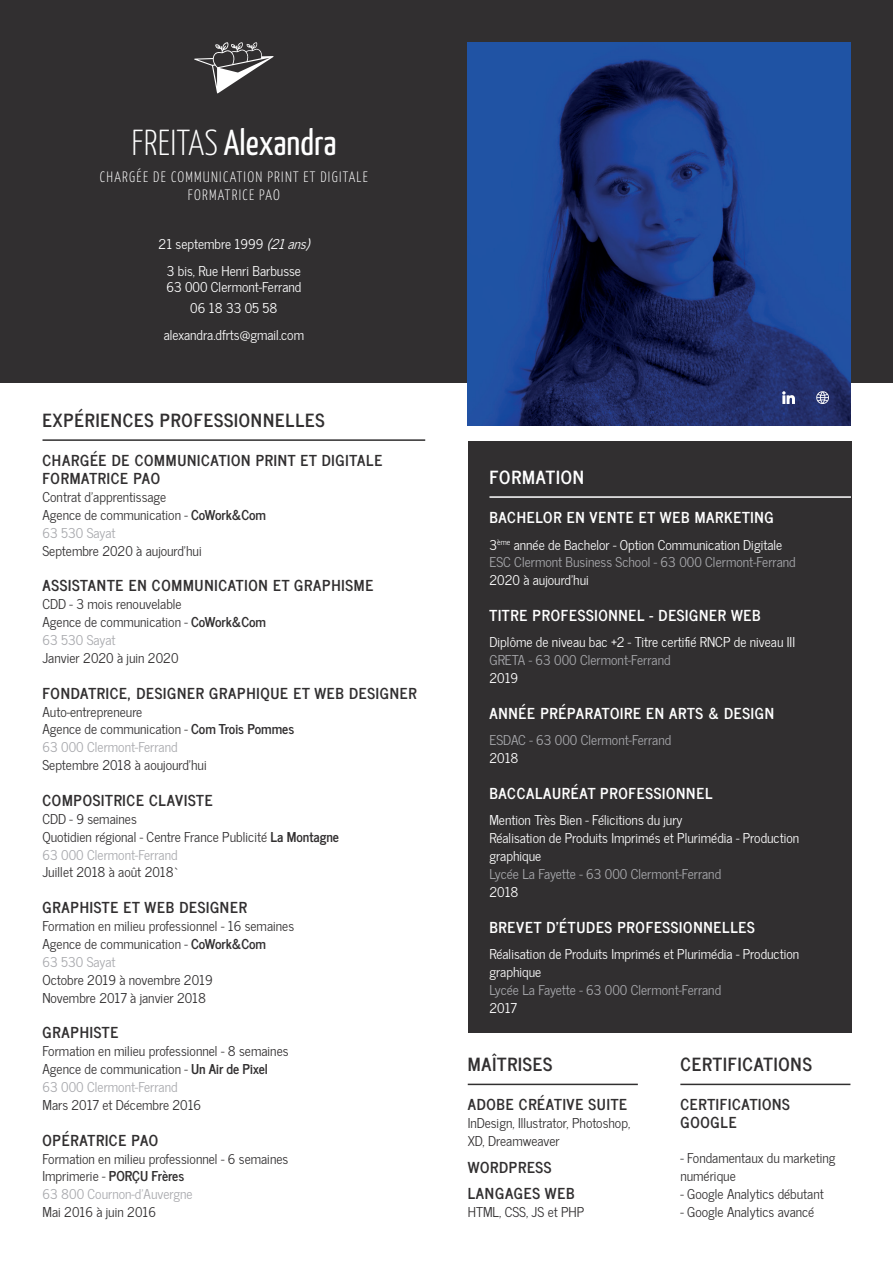
<style>
.page{position:relative;width:893px;height:1263px;background:#fff}
.page>*{position:absolute;margin:0;border:0;box-sizing:border-box;transform-origin:0 0}
.t1{font:36px "Yanone Kaffeesatz";color:#fff}
.t2{font:700 18px "News Cycle";letter-spacing:.05em;color:#312f30}
.t3{font:700 18px "News Cycle";letter-spacing:.05em;color:#fff}
.t4{font:700 15px/18px "News Cycle";letter-spacing:.05em;color:#312f30}
.t5{font:700 15px "News Cycle";letter-spacing:.05em;color:#fff}
.t6{font:300 15px/18px "Yanone Kaffeesatz";letter-spacing:.085em;color:#fff;text-align:center}
.t7{font:13.5px/17.9px "News Cycle";color:#312f30}
.t8{font:13.5px/17.9px "News Cycle";color:#fff;text-align:center}
.t9{font:13.5px/17.9px "News Cycle";color:#a8a9ad}
.s1{font-weight:300}
.s2{font-style:italic}
.s3{font-weight:700}
.s4{color:#a8a9ad}
.s5{color:#fff}
</style>
<div class="page">
<div style="left:0;top:0;width:893px;height:383px;background:#312f30"></div>
<svg style="left:194px;top:42px;width:80px;height:51px"></svg>
<img style="left:468px;top:43px;width:382px;height:382px">
<div style="left:468px;top:441px;width:383px;height:591px;background:#312f30"></div>
<hr style="left:489px;top:496px;width:362px;height:2px;background:#fff">
<hr style="left:468px;top:1084px;width:170px;height:1px;background:#312f30">
<hr style="left:680px;top:1084px;width:170px;height:1px;background:#312f30">
<hr style="left:43px;top:439px;width:382px;height:2px;background:#312f30">
<svg style="left:782px;top:391px;width:13px;height:13px"></svg>
<svg style="left:816px;top:391px;width:13px;height:13px"></svg>
<h1 class="t1" style="left:131px;top:117px;width:207px"><span class="s1">FREITAS</span> Alexandra</h1>
<p class="t6" style="left:100px;top:167px;width:269px">CHARGÉE DE COMMUNICATION PRINT ET DIGITALE<br>FORMATRICE PAO</p>
<p class="t8" style="left:159px;top:230px;width:158px;line-height:26.8px">21 septembre 1999 <span class="s2">(21ans)<br></span>3 bis, Rue Henri Barbusse</p>
<p class="t8" style="left:166px;top:276px;width:137px;line-height:20.4px">63 000 Clermont-Ferrand<br>06 18 33 05 58</p>
<p class="t8" style="left:164px;top:325px;width:142px">alexandra.dfrts@gmail.com</p>
<h2 class="t2" style="left:43px;top:404px;width:284px">EXPÉRIENCES PROFESSIONNELLES</h2>
<p class="t4" style="left:43px;top:450px;width:341px">CHARGÉE DE COMMUNICATION PRINT ET DIGITALE<br>FORMATRICE PAO</p>
<p class="t7" style="left:43px;top:487px;width:225px">Contrat d’apprentissage<br>Agence de communication - <span class="s3">CoWork&amp;Com<br></span><span class="s4">63 530 Sayat</span></p>
<p class="t7" style="left:43px;top:541px;width:161px">Septembre 2020 à aujourd’hui</p>
<p class="t4" style="left:43px;top:575px;width:332px">ASSISTANTE EN COMMUNICATION ET GRAPHISME</p>
<p class="t7" style="left:43px;top:595px;width:225px">CDD - 3 mois renouvelable<br>Agence de communication - <span class="s3">CoWork&amp;Com<br></span><span class="s4">63 530 Sayat</span></p>
<p class="t7" style="left:43px;top:648px;width:137px">Janvier 2020 à juin 2020</p>
<p class="t4" style="left:43px;top:683px;width:376px">FONDATRICE, DESIGNER GRAPHIQUE ET WEB DESIGNER</p>
<p class="t7" style="left:43px;top:702px;width:253px">Auto-entrepreneure<br>Agence de communication - <span class="s3">Com Trois Pommes<br></span><span class="s4">63 000 Clermont-Ferrand</span></p>
<p class="t7" style="left:43px;top:755px;width:166px">Septembre 2018 à aoujourd’hui</p>
<p class="t4" style="left:43px;top:790px;width:172px">COMPOSITRICE CLAVISTE</p>
<p class="t7" style="left:43px;top:809px;width:298px">CDD - 9 semaines<br>Quotidien régional - Centre France Publicité <span class="s3">La Montagne<br></span><span class="s4">63 000 Clermont-Ferrand</span></p>
<p class="t7" style="left:43px;top:863px;width:137px">Juillet 2018 à août 2018`</p>
<p class="t4" style="left:43px;top:897px;width:206px">GRAPHISTE ET WEB DESIGNER</p>
<p class="t7" style="left:43px;top:916px;width:253px">Formation en milieu professionnel - 16 semaines<br>Agence de communication - <span class="s3">CoWork&amp;Com<br></span><span class="s4">63 530 Sayat</span></p>
<p class="t7" style="left:43px;top:970px;width:172px">Octobre 2019 à novembre 2019<br>Novembre 2017 à janvier 2018</p>
<p class="t4" style="left:43px;top:1022px;width:77px">GRAPHISTE</p>
<p class="t7" style="left:43px;top:1042px;width:248px">Formation en milieu professionnel - 8 semaines<br>Agence de communication - <span class="s3">Un Air de Pixel<br></span><span class="s4">63 000 Clermont-Ferrand</span></p>
<p class="t7" style="left:43px;top:1095px;width:160px">Mars 2017 et Décembre 2016</p>
<p class="t4" style="left:43px;top:1130px;width:117px">OPÉRATRICE PAO</p>
<p class="t7" style="left:43px;top:1149px;width:247px">Formation en milieu professionnel - 6 semaines<br>Imprimerie - <span class="s3">PORÇU Frères<br></span><span class="s4">63 800 Cournon-d’Auvergne</span></p>
<p class="t7" style="left:43px;top:1202px;width:115px">Mai 2016 à juin 2016</p>
<h2 class="t3" style="left:489px;top:461px;width:96px">FORMATION</h2>
<p class="t5" style="left:489px;top:504px;width:286px">BACHELOR EN VENTE ET WEB MARKETING</p>
<p class="t9" style="left:489px;top:535px;width:308px"><span class="s5">3</span><sup>ème</sup> <span class="s5">année de Bachelor - Option Communication Digitale<br></span>ESC Clermont Business School - 63 000 Clermont-Ferrand</p>
<p class="t8" style="left:489px;top:571px;width:101px">2020 à aujourd’hui</p>
<p class="t5" style="left:489px;top:602px;width:273px">TITRE PROFESSIONNEL - DESIGNER WEB</p>
<p class="t8" style="left:489px;top:633px;width:307px">Diplôme de niveau bac +2 - Titre certifié RNCP de niveau III</p>
<p class="t9" style="left:489px;top:651px;width:183px">GRETA - 63 000 Clermont-Ferrand</p>
<p class="t8" style="left:489px;top:668px;width:30px">2019</p>
<p class="t5" style="left:489px;top:700px;width:286px">ANNÉE PRÉPARATOIRE EN ARTS &amp; DESIGN</p>
<p class="t9" style="left:489px;top:731px;width:183px">ESDAC - 63 000 Clermont-Ferrand</p>
<p class="t8" style="left:489px;top:749px;width:31px">2018</p>
<p class="t5" style="left:489px;top:780px;width:224px">BACCALAURÉAT PROFESSIONNEL</p>
<p class="t8" style="left:489px;top:811px;width:311px;text-align:left">Mention Très Bien - Félicitions du jury<br>Réalisation de Produits Imprimés et Plurimédia - Production graphique</p>
<p class="t9" style="left:489px;top:864px;width:233px">Lycée La Fayette - 63 000 Clermont-Ferrand</p>
<p class="t8" style="left:489px;top:882px;width:31px">2018</p>
<p class="t5" style="left:489px;top:914px;width:267px">BREVET D’ÉTUDES PROFESSIONNELLES</p>
<p class="t8" style="left:489px;top:944px;width:311px;text-align:left">Réalisation de Produits Imprimés et Plurimédia - Production graphique</p>
<p class="t9" style="left:489px;top:980px;width:233px">Lycée La Fayette - 63 000 Clermont-Ferrand</p>
<p class="t8" style="left:489px;top:998px;width:29px">2017</p>
<h2 class="t2" style="left:468px;top:1048px;width:86px">MAÎTRISES</h2>
<p class="t4" style="left:468px;top:1094px;width:161px">ADOBE CRÉATIVE SUITE</p>
<p class="t7" style="left:468px;top:1114px;width:164px">InDesign, Illustrator, Photoshop,<br>XD, Dreamweaver</p>
<p class="t4" style="left:468px;top:1152px;width:108px;line-height:26.5px">WORDPRESS<br>LANGAGES WEB</p>
<p class="t7" style="left:468px;top:1202px;width:118px">HTML, CSS, JS et PHP</p>
<h2 class="t2" style="left:680px;top:1048px;width:133px">CERTIFICATIONS</h2>
<p class="t4" style="left:680px;top:1094px;width:111px">CERTIFICATIONS<br>GOOGLE</p>
<p class="t7" style="left:680px;top:1149px;width:157px">- Fondamentaux du marketing numérique</p>
<p class="t7" style="left:680px;top:1184px;width:145px">- Google Analytics débutant</p>
<p class="t7" style="left:680px;top:1202px;width:135px">- Google Analytics avancé</p>
</div>
